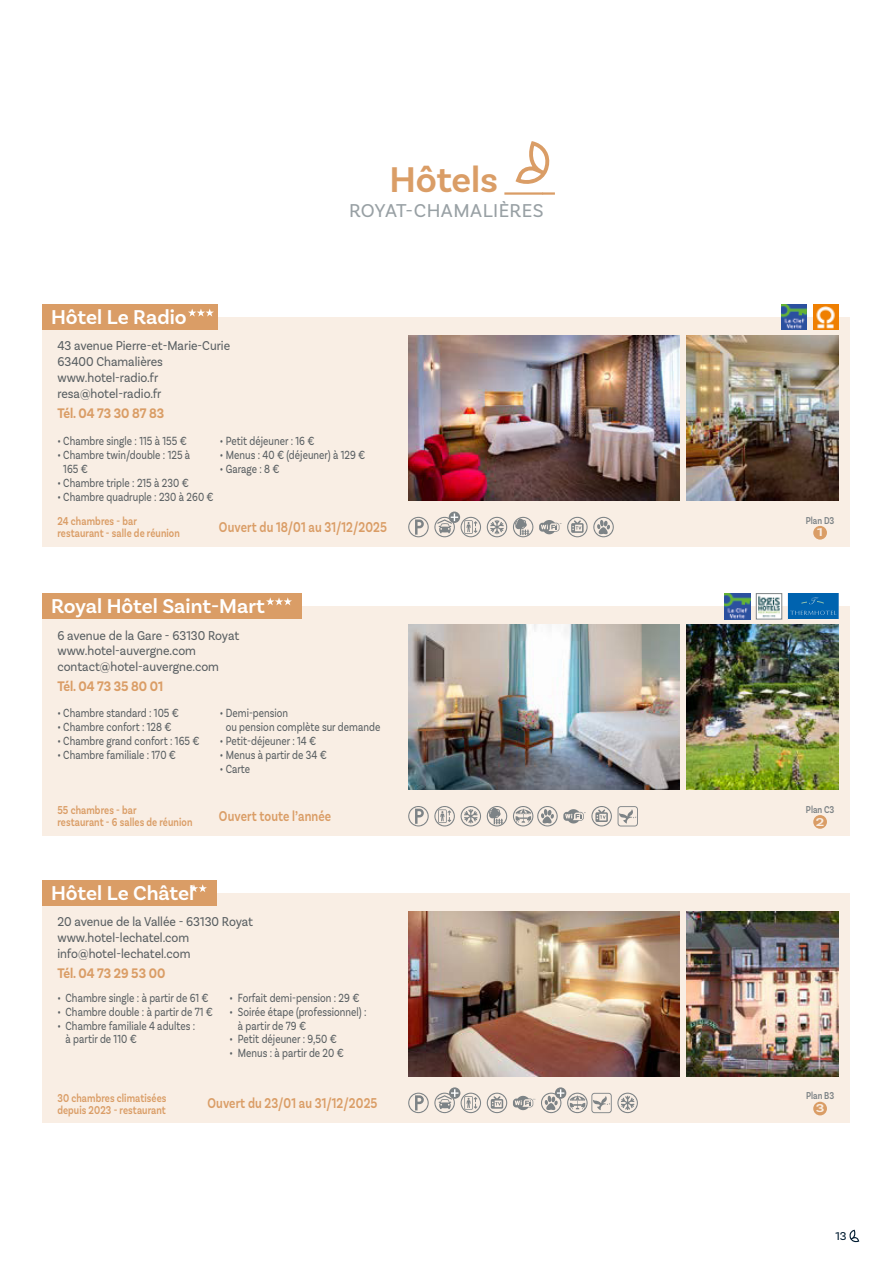
<style>
.page{position:relative;width:893px;height:1263px;background:#fff}
.page>*{position:absolute;margin:0;border:0;box-sizing:border-box;transform-origin:0 0}
.t1{font:600 37.5px "Basic Sans";letter-spacing:-.005em;color:#da9d66}
.t2{font:600 21px "Basic Sans";color:#fff}
.t3{font:19.5px "Basic Sans";letter-spacing:.02em;color:#98a0a4}
.t4{font:600 15px "Basic Sans";letter-spacing:.01em;color:#da9d66;scale:.8 1}
.t5{font:700 14.55px "Basic Sans";color:#da9d66;scale:.88 1}
.t6{font:13.5px/15.8px "Basic Sans";color:#595f62;scale:.9 1}
.t7{font:12.45px/14px "Basic Sans";letter-spacing:.005em;color:#595f62;scale:.8 1}
.t8{font:600 12px/12px "Basic Sans";letter-spacing:.01em;color:#da9d66;scale:.8 1}
.t9{font:600 12px "Basic Sans";color:#f9eee4;scale:1.25 1}
.t10{font:12px "Basic Sans";color:#001c31}
.t11{font:600 10.5px "Basic Sans";color:#7d8386;scale:.8 1}
</style>
<div class="page">
<div style="left:43px;top:317px;width:807px;height:230px;background:#f9eee4"></div>
<div style="left:43px;top:606px;width:807px;height:230px;background:#f9eee4"></div>
<div style="left:43px;top:305px;width:175px;height:25px;background:#da9d66"></div>
<svg style="left:188px;top:309px;width:26px;height:8px"></svg>
<div style="left:43px;top:594px;width:259px;height:25px;background:#da9d66"></div>
<svg style="left:266px;top:597px;width:26px;height:8px"></svg>
<img style="left:408px;top:336px;width:272px;height:165px">
<img style="left:408px;top:625px;width:272px;height:165px">
<img style="left:686px;top:336px;width:152px;height:165px">
<img style="left:686px;top:625px;width:152px;height:165px">
<img style="left:781px;top:304px;width:26px;height:26px">
<img style="left:725px;top:594px;width:25px;height:25px">
<div style="left:813px;top:526px;width:14px;height:14px;background:#da9d66;border-radius:50%"></div>
<div style="left:813px;top:815px;width:14px;height:14px;background:#da9d66;border-radius:50%"></div>
<svg style="left:487px;top:517px;width:20px;height:20px"></svg>
<svg style="left:513px;top:517px;width:20px;height:20px"></svg>
<svg style="left:539px;top:517px;width:75px;height:20px"></svg>
<svg style="left:408px;top:806px;width:47px;height:20px"></svg>
<svg style="left:461px;top:806px;width:20px;height:20px"></svg>
<svg style="left:487px;top:806px;width:20px;height:20px"></svg>
<svg style="left:513px;top:806px;width:99px;height:20px"></svg>
<svg style="left:618px;top:806px;width:20px;height:20px"></svg>
<svg style="left:408px;top:513px;width:73px;height:24px"></svg>
<img style="left:758px;top:595px;width:22px;height:22px">
<div style="left:756px;top:593px;width:26px;height:26px;border:1px solid #7d8386"></div>
<svg style="left:788px;top:594px;width:50px;height:25px"></svg>
<svg style="left:813px;top:304px;width:25px;height:26px"></svg>
<img style="left:814px;top:306px;width:23px;height:22px">
<div style="left:43px;top:893px;width:807px;height:230px;background:#f9eee4"></div>
<img style="left:408px;top:911px;width:272px;height:165px">
<img style="left:686px;top:911px;width:152px;height:165px">
<div style="left:813px;top:1102px;width:14px;height:13px;background:#da9d66;border-radius:50%"></div>
<svg style="left:487px;top:1093px;width:20px;height:20px"></svg>
<svg style="left:513px;top:1096px;width:22px;height:14px"></svg>
<svg style="left:555px;top:1087px;width:11px;height:12px"></svg>
<svg style="left:541px;top:1089px;width:97px;height:24px"></svg>
<svg style="left:449px;top:1087px;width:11px;height:12px"></svg>
<svg style="left:408px;top:1089px;width:73px;height:24px"></svg>
<div style="left:43px;top:880px;width:174px;height:25px;background:#da9d66"></div>
<svg style="left:190px;top:884px;width:17px;height:8px"></svg>
<svg style="left:849px;top:1230px;width:10px;height:12px"></svg>
<svg style="left:515px;top:141px;width:35px;height:43px"></svg>
<svg style="left:504px;top:192px;width:51px;height:3px"></svg>
<h2 class="t2" style="left:51px;top:305px;width:137px">Hôtel Le Radio</h2>
<p class="t6" style="left:57px;top:338px;width:193px">43 avenue Pierre-et-Marie-Curie<br>63400 Chamalières www.hotel-radio.fr resa@hotel-radio.fr</p>
<p class="t5" style="left:57px;top:404px;width:123px">Tél. 04 73 30 87 83</p>
<h1 class="t1" style="left:389px;top:157px;width:110px">Hôtels</h1>
<h3 class="t3" style="left:349px;top:199px;width:196px">ROYAT-CHAMALIÈRES</h3>
<p class="t7" style="left:220px;top:434px;width:120px">• Petit déjeuner : 16 €</p>
<p class="t7" style="left:220px;top:448px;width:183px">• Menus : 40 € (déjeuner) à 129 €</p>
<p class="t7" style="left:220px;top:462px;width:76px">• Garage : 8 €</p>
<p class="t7" style="left:57px;top:434px;width:163px">• Chambre single : 115 à 155 €</p>
<p class="t7" style="left:63px;top:448px;width:160px;text-indent:-6px">• Chambre twin/double : 125 à<br>165 €</p>
<p class="t7" style="left:57px;top:476px;width:166px">• Chambre triple : 215 à 230 €</p>
<p class="t7" style="left:57px;top:490px;width:197px">• Chambre quadruple : 230 à 260 €</p>
<p class="t8" style="left:57px;top:515px;width:155px">24 chambres - bar restaurant - salle de réunion</p>
<p class="t4" style="left:219px;top:518px;width:212px">Ouvert du 18/01 au 31/12/2025</p>
<h2 class="t2" style="left:51px;top:593px;width:215px">Royal Hôtel Saint-Mart</h2>
<p class="t6" style="left:57px;top:627px;width:204px">6 avenue de la Gare - 63130 Royat www.hotel-auvergne.com contact@hotel-auvergne.com</p>
<p class="t5" style="left:57px;top:677px;width:122px">Tél. 04 73 35 80 01</p>
<p class="t7" style="left:57px;top:706px;width:153px">• Chambre standard : 105 €</p>
<p class="t7" style="left:57px;top:720px;width:144px">• Chambre confort : 128 €</p>
<p class="t7" style="left:57px;top:734px;width:179px">• Chambre grand confort : 165 €</p>
<p class="t7" style="left:57px;top:747px;width:150px">• Chambre familiale : 170 €</p>
<p class="t8" style="left:57px;top:804px;width:170px">55 chambres - bar<br>restaurant - 6 salles de réunion</p>
<p class="t7" style="left:226px;top:706px;width:195px;text-indent:-6px">• Demi-pension<br>ou pension complète sur demande</p>
<p class="t7" style="left:220px;top:734px;width:122px">• Petit-déjeuner : 14 €</p>
<p class="t7" style="left:220px;top:748px;width:135px">• Menus à partir de 34 €</p>
<p class="t7" style="left:220px;top:761px;width:40px">• Carte</p>
<p class="t4" style="left:219px;top:807px;width:142px">Ouvert toute l’année</p>
<h2 class="t2" style="left:51px;top:880px;width:145px">Hôtel Le Châtel</h2>
<p class="t6" style="left:57px;top:914px;width:219px">20 avenue de la Vallée - 63130 Royat www.hotel-lechatel.com info@hotel-lechatel.com</p>
<p class="t5" style="left:57px;top:964px;width:124px">Tél. 04 73 29 53 00</p>
<p class="t7" style="left:57px;top:990px;width:191px">• Chambre single : à partir de 61 €</p>
<p class="t7" style="left:57px;top:1004px;width:196px">• Chambre double : à partir de 71 €</p>
<p class="t7" style="left:66px;top:1018px;width:164px;text-indent:-8px">• Chambre familiale 4 adultes : à partir de 110 €</p>
<p class="t7" style="left:230px;top:990px;width:164px">• Forfait demi-pension : 29 €</p>
<p class="t7" style="left:238px;top:1004px;width:162px;text-indent:-8px">• Soirée étape (professionnel) : à partir de 79 €</p>
<p class="t7" style="left:230px;top:1032px;width:136px">• Petit déjeuner : 9,50 €</p>
<p class="t7" style="left:230px;top:1046px;width:144px">• Menus : à partir de 20 €</p>
<p class="t8" style="left:57px;top:1092px;width:138px">30 chambres climatisées depuis 2023 - restaurant</p>
<p class="t4" style="left:207px;top:1094px;width:214px">Ouvert du 23/01 au 31/12/2025</p>
<p class="t11" style="left:806px;top:514px;width:37px">Plan D3</p>
<p class="t9" style="left:817px;top:525px;width:6px">1</p>
<p class="t11" style="left:806px;top:803px;width:37px">Plan C3</p>
<p class="t9" style="left:816px;top:814px;width:8px">2</p>
<p class="t11" style="left:806px;top:1090px;width:37px">Plan B3</p>
<p class="t9" style="left:816px;top:1101px;width:8px">3</p>
<p class="t10" style="left:835px;top:1229px;width:13px">13</p>
</div>
